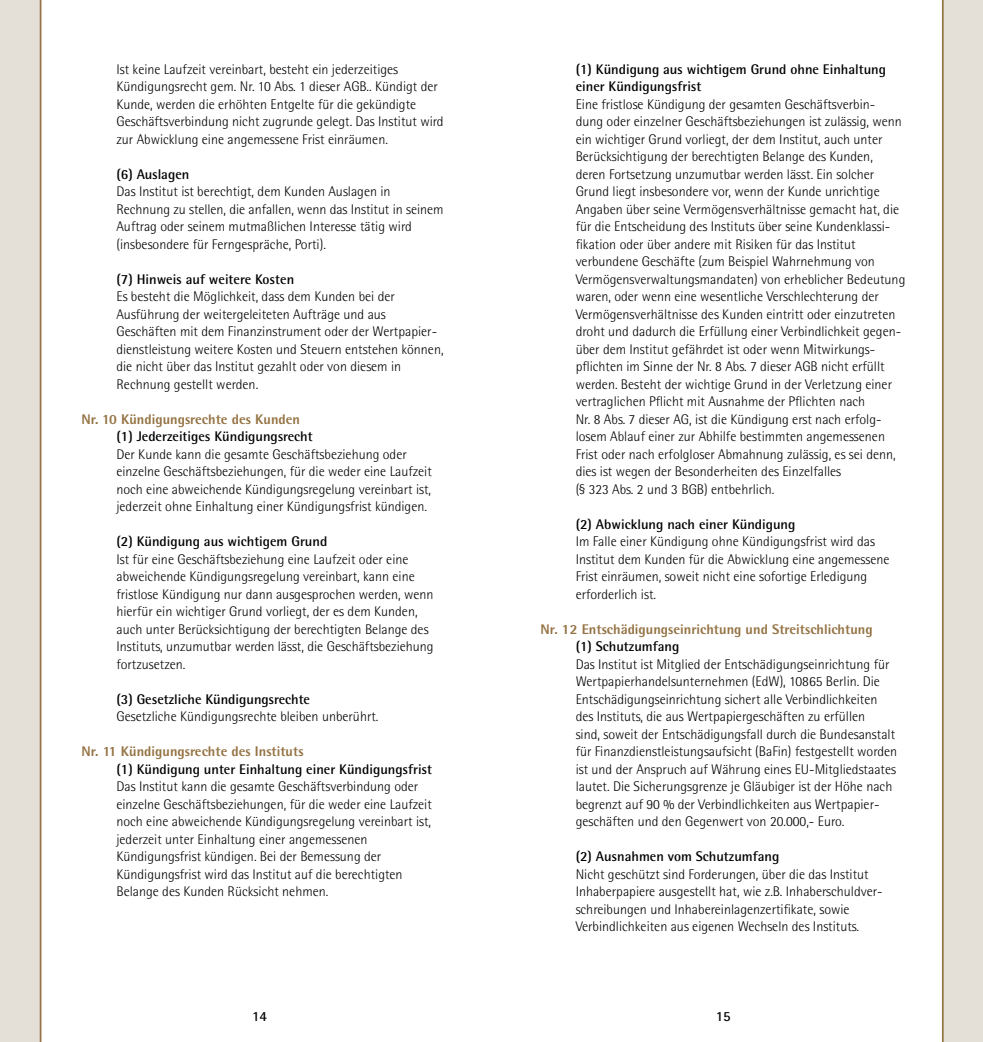
<style>
.page{position:relative;width:983px;height:1042px;background:#fff}
.page>*{position:absolute;margin:0;border:0;box-sizing:border-box;transform-origin:0 0}
.t1{font:300 14px/17.5px "Rotis Semi Sans";color:#000}
.t2{font:700 14px/17.5px "Rotis Semi Sans";color:#000}
.t3{font:800 14px "Rotis Semi Sans";color:#957445}
.t4{font:700 14px "Rotis Sans Serif";color:#000}
</style>
<div class="page">
<div style="left:942px;top:0;width:40px;height:1042px;background:#e4e0d7"></div>
<div style="left:0;top:0;width:41px;height:1042px;background:#e4e0d7"></div>
<hr style="left:941px;top:0;width:2px;height:1042px;background:#957445">
<hr style="left:40px;top:0;width:1px;height:1042px;background:#957445">
<p class="t1" style="left:116px;top:60px;width:329px">Ist keine Laufzeit vereinbart, besteht ein jederzeitiges Kündigungsrecht gem. Nr. 10 Abs. 1 dieser AGB.. Kündigt der Kunde, werden die erhöhten Entgelte für die gekündigte Geschäftsverbindung nicht zugrunde gelegt. Das Institut wird zur Abwicklung eine angemessene Frist einräumen.</p>
<p class="t2" style="left:116px;top:165px;width:74px">(6) Auslagen</p>
<p class="t1" style="left:116px;top:183px;width:328px">Das Institut ist berechtigt, dem Kunden Auslagen in Rechnung zu stellen, die anfallen, wenn das Institut in seinem Auftrag oder seinem mutmaßlichen Interesse tätig wird (insbesondere für Ferngespräche, Porti).</p>
<p class="t2" style="left:116px;top:270px;width:179px">(7) Hinweis auf weitere Kosten</p>
<p class="t1" style="left:116px;top:288px;width:328px">Es besteht die Möglichkeit, dass dem Kunden bei der Ausführung der weitergeleiteten Aufträge und aus Geschäften mit dem Finanzinstrument oder der Wertpapier&shy;dienstleistung weitere Kosten und Steuern entstehen können, die nicht über das Institut gezahlt oder von diesem in Rechnung gestellt werden.</p>
<p class="t3" style="left:81px;top:410px;width:220px">Nr. 10 Kündigungsrechte des Kunden</p>
<p class="t2" style="left:116px;top:427px;width:198px">(1) Jederzeitiges Kündigungsrecht</p>
<p class="t1" style="left:116px;top:445px;width:317px">Der Kunde kann die gesamte Geschäftsbeziehung oder einzelne Geschäftsbeziehungen, für die weder eine Laufzeit noch eine abweichende Kündigungsregelung vereinbart ist, jederzeit ohne Einhaltung einer Kündigungsfrist kündigen.</p>
<p class="t2" style="left:116px;top:532px;width:212px">(2) Kündigung aus wichtigem Grund</p>
<p class="t1" style="left:116px;top:550px;width:319px">Ist für eine Geschäftsbeziehung eine Laufzeit oder eine abweichende Kündigungsregelung vereinbart, kann eine fristlose Kündigung nur dann ausgesprochen werden, wenn hierfür ein wichtiger Grund vorliegt, der es dem Kunden, auch unter Berücksichtigung der berechtigten Belange des Instituts, unzumutbar werden lässt, die Geschäftsbeziehung fortzusetzen.</p>
<p class="t2" style="left:116px;top:690px;width:195px">(3) Gesetzliche Kündigungsrechte</p>
<p class="t1" style="left:116px;top:708px;width:263px">Gesetzliche Kündigungsrechte bleiben unberührt.</p>
<p class="t3" style="left:81px;top:743px;width:223px">Nr. 11 Kündigungsrechte des Instituts</p>
<p class="t2" style="left:116px;top:760px;width:317px">(1) Kündigung unter Einhaltung einer Kündigungsfrist</p>
<p class="t1" style="left:116px;top:778px;width:317px">Das Institut kann die gesamte Geschäftsverbindung oder einzelne Geschäftsbeziehungen, für die weder eine Laufzeit noch eine abweichende Kündigungsregelung vereinbart ist, jederzeit unter Einhaltung einer angemessenen Kündigungsfrist kündigen. Bei der Bemessung der Kündigungsfrist wird das Institut auf die berechtigten Belange des Kunden Rücksicht nehmen.</p>
<p class="t2" style="left:575px;top:60px;width:312px">(1) Kündigung aus wichtigem Grund ohne Einhaltung einer Kündigungsfrist</p>
<p class="t1" style="left:575px;top:95px;width:331px">Eine fristlose Kündigung der gesamten Geschäftsverbin&shy;dung oder einzelner Geschäftsbeziehungen ist zulässig, wenn ein wichtiger Grund vorliegt, der dem Institut, auch unter Berücksichtigung der berechtigten Belange des Kunden, deren Fortsetzung unzumutbar werden lässt. Ein solcher Grund liegt insbesondere vor, wenn der Kunde unrichtige Angaben über seine Vermögensverhältnisse gemacht hat, die für die Entscheidung des Instituts über seine Kundenklassi&shy;fikation oder über andere mit Risiken für das Institut verbundene Geschäfte (zum Beispiel Wahrnehmung von Vermögensverwaltungsmandaten) von erheblicher Bedeutung waren, oder wenn eine wesentliche Verschlechterung der Vermögensverhältnisse des Kunden eintritt oder einzutreten droht und dadurch die Erfüllung einer Verbindlichkeit gegen&shy;über dem Institut gefährdet ist oder wenn Mitwirkungs&shy;pflichten im Sinne der Nr. 8 Abs. 7 dieser AGB nicht erfüllt werden. Besteht der wichtige Grund in der Verletzung einer vertraglichen Pflicht mit Ausnahme der Pflichten nach<br>Nr. 8 Abs. 7 dieser AG, ist die Kündigung erst nach erfolg&shy;losem Ablauf einer zur Abhilfe bestimmten angemessenen Frist oder nach erfolgloser Abmahnung zulässig, es sei denn, dies ist wegen der Besonderheiten des Einzelfalles<br>(§ 323 Abs. 2 und 3 BGB) entbehrlich.</p>
<p class="t2" style="left:575px;top:515px;width:221px">(2) Abwicklung nach einer Kündigung</p>
<p class="t1" style="left:575px;top:533px;width:315px">Im Falle einer Kündigung ohne Kündigungsfrist wird das Institut dem Kunden für die Abwicklung eine angemessene Frist einräumen, soweit nicht eine sofortige Erledigung erforderlich ist.</p>
<p class="t3" style="left:540px;top:620px;width:333px">Nr. 12 Entschädigungseinrichtung und Streitschlichtung</p>
<p class="t2" style="left:575px;top:637px;width:105px">(1) Schutzumfang</p>
<p class="t1" style="left:575px;top:655px;width:323px">Das Institut ist Mitglied der Entschädigungseinrichtung für Wertpapierhandelsunternehmen (EdW), 10865 Berlin. Die Entschädigungseinrichtung sichert alle Verbindlichkeiten des Instituts, die aus Wertpapiergeschäften zu erfüllen<br>sind, soweit der Entschädigungsfall durch die Bundesanstalt für Finanzdienstleistungsaufsicht (BaFin) festgestellt worden ist und der Anspruch auf Währung eines EU-Mitgliedstaates lautet. Die Sicherungsgrenze je Gläubiger ist der Höhe nach begrenzt auf 90 % der Verbindlichkeiten aus Wertpapier&shy;geschäften und den Gegenwert von 20.000,- Euro.</p>
<p class="t2" style="left:575px;top:847px;width:205px">(2) Ausnahmen vom Schutzumfang</p>
<p class="t1" style="left:575px;top:865px;width:308px">Nicht geschützt sind Forderungen, über die das Institut Inhaberpapiere ausgestellt hat, wie z.B. Inhaberschuldver&shy;schreibungen und Inhabereinlagenzertifikate, sowie Verbindlichkeiten aus eigenen Wechseln des Instituts.</p>
<p class="t4" style="left:252px;top:1007px;width:17px">14</p>
<p class="t4" style="left:715px;top:1007px;width:17px">15</p>
</div>
